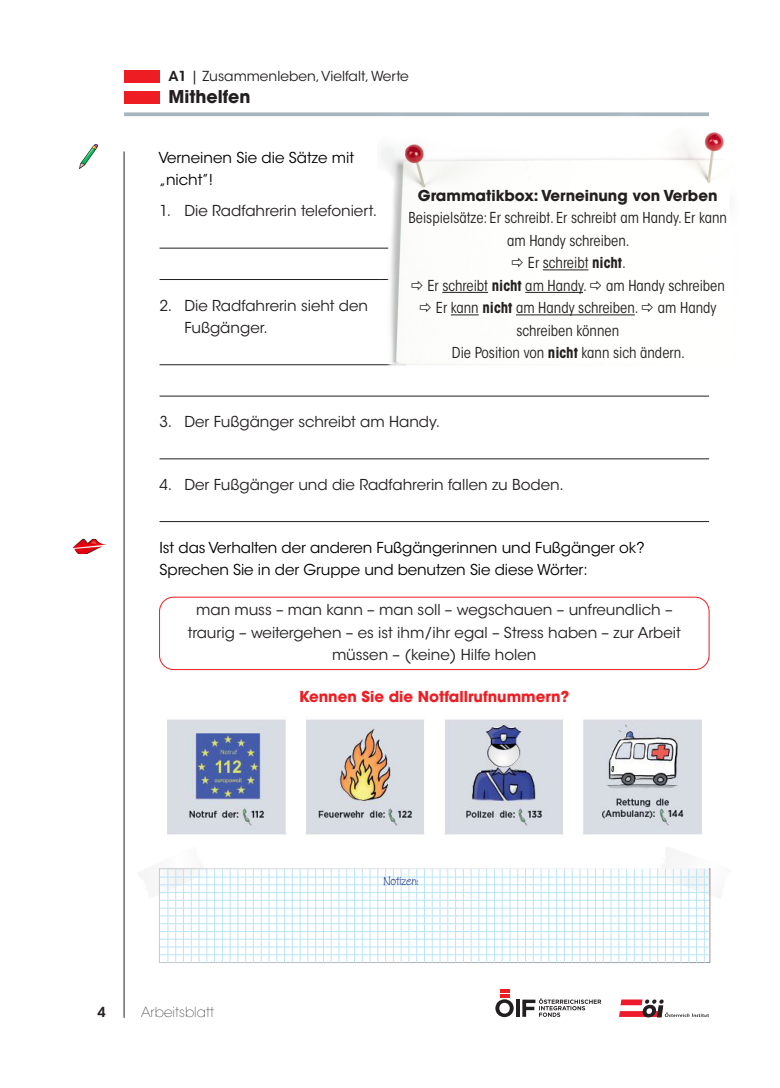
<style>
.page{position:relative;width:780px;height:1088px;background:#fff}
.page>*{position:absolute;margin:0;border:0;box-sizing:border-box;transform-origin:0 0}
.t1{font:700 17.5px "ITC Avant Garde Std";color:#231f20}
.t2{font:15px/22.5px "ITC Avant Garde Std";color:#231f20}
.t3{font:condensed 15px/22.5px "ITC Avant Garde Std";color:#231f20}
.t4{font:15px/22.5px "ITC Avant Garde Std";letter-spacing:-.005em;color:#000}
.t5{font:700 15px "ITC Avant Garde Std";color:#231f20}
.t6{font:700 15px "ITC Avant Garde Std";color:#ee1d23}
.t7{font:13.75px "ITC Avant Garde Std";color:#231f20}
.t8{font:200 13.75px "ITC Avant Garde Std";color:#231f20}
.t9{font:600 13.75px "ITC Avant Garde Std";color:#231f20}
.t10{font:12.5px "Zipty Do Std";color:#253f8e}
.s1{font-weight:600}
.s2{font-weight:700}
</style>
<div class="page">
<svg style="left:516px;top:999px;width:3px;height:18px"></svg>
<svg style="left:495px;top:989px;width:18px;height:28px"></svg>
<svg style="left:522px;top:998px;width:79px;height:19px"></svg>
<svg style="left:124px;top:112px;width:253px;height:4px"></svg>
<hr style="left:124px;top:151px;width:1px;height:867px;background:#231f20">
<svg style="left:619px;top:999px;width:90px;height:18px"></svg>
<div style="left:124px;top:91px;width:35px;height:12px;background:#ee1d23"></div>
<div style="left:124px;top:71px;width:35px;height:12px;background:#ee1d23"></div>
<hr style="left:159px;top:248px;width:229px;height:1px;background:#231f20">
<hr style="left:159px;top:279px;width:229px;height:1px;background:#231f20">
<hr style="left:159px;top:364px;width:247px;height:1px;background:#231f20">
<hr style="left:159px;top:396px;width:550px;height:1px;background:#231f20">
<hr style="left:159px;top:458px;width:550px;height:1px;background:#231f20">
<hr style="left:159px;top:521px;width:550px;height:1px;background:#231f20">
<div style="left:159px;top:597px;width:550px;height:73px;border:1px solid #ee1d23;border-radius:14px"></div>
<img style="left:167px;top:719px;width:535px;height:116px">
<img style="left:80px;top:144px;width:17px;height:24px">
<img style="left:73px;top:539px;width:33px;height:15px">
<svg style="left:159px;top:868px;width:551px;height:95px"></svg>
<svg style="left:138px;top:868px;width:69px;height:31px"></svg>
<svg style="left:655px;top:847px;width:56px;height:52px"></svg>
<hr style="left:159px;top:931px;width:550px;height:1px;background:#bbe5f7">
<hr style="left:159px;top:939px;width:550px;height:1px;background:#bbe5f7">
<hr style="left:159px;top:946px;width:550px;height:1px;background:#bbe5f7">
<hr style="left:159px;top:954px;width:550px;height:1px;background:#bbe5f7">
<hr style="left:159px;top:923px;width:550px;height:1px;background:#bbe5f7">
<hr style="left:159px;top:915px;width:550px;height:1px;background:#bbe5f7">
<hr style="left:159px;top:908px;width:550px;height:1px;background:#bbe5f7">
<hr style="left:159px;top:900px;width:550px;height:1px;background:#bbe5f7">
<hr style="left:159px;top:892px;width:550px;height:1px;background:#bbe5f7">
<hr style="left:159px;top:884px;width:550px;height:1px;background:#bbe5f7">
<hr style="left:159px;top:877px;width:550px;height:1px;background:#bbe5f7">
<hr style="left:168px;top:869px;width:1px;height:94px;background:#bbe5f7">
<hr style="left:175px;top:869px;width:1px;height:94px;background:#bbe5f7">
<hr style="left:183px;top:869px;width:1px;height:94px;background:#bbe5f7">
<hr style="left:191px;top:869px;width:1px;height:94px;background:#bbe5f7">
<hr style="left:199px;top:869px;width:1px;height:94px;background:#bbe5f7">
<hr style="left:206px;top:869px;width:1px;height:94px;background:#bbe5f7">
<hr style="left:214px;top:869px;width:1px;height:94px;background:#bbe5f7">
<hr style="left:222px;top:869px;width:1px;height:94px;background:#bbe5f7">
<hr style="left:230px;top:869px;width:1px;height:94px;background:#bbe5f7">
<hr style="left:238px;top:869px;width:1px;height:94px;background:#bbe5f7">
<hr style="left:245px;top:869px;width:1px;height:94px;background:#bbe5f7">
<hr style="left:253px;top:869px;width:1px;height:94px;background:#bbe5f7">
<hr style="left:261px;top:869px;width:1px;height:94px;background:#bbe5f7">
<hr style="left:269px;top:869px;width:1px;height:94px;background:#bbe5f7">
<hr style="left:276px;top:869px;width:1px;height:94px;background:#bbe5f7">
<hr style="left:284px;top:869px;width:1px;height:94px;background:#bbe5f7">
<hr style="left:292px;top:869px;width:1px;height:94px;background:#bbe5f7">
<hr style="left:300px;top:869px;width:1px;height:94px;background:#bbe5f7">
<hr style="left:307px;top:869px;width:1px;height:94px;background:#bbe5f7">
<hr style="left:315px;top:869px;width:1px;height:94px;background:#bbe5f7">
<hr style="left:323px;top:869px;width:1px;height:94px;background:#bbe5f7">
<hr style="left:331px;top:869px;width:1px;height:94px;background:#bbe5f7">
<hr style="left:339px;top:869px;width:1px;height:94px;background:#bbe5f7">
<hr style="left:346px;top:869px;width:1px;height:94px;background:#bbe5f7">
<hr style="left:354px;top:869px;width:1px;height:94px;background:#bbe5f7">
<hr style="left:362px;top:869px;width:1px;height:94px;background:#bbe5f7">
<hr style="left:370px;top:869px;width:1px;height:94px;background:#bbe5f7">
<hr style="left:377px;top:869px;width:1px;height:94px;background:#bbe5f7">
<hr style="left:385px;top:869px;width:1px;height:94px;background:#bbe5f7">
<hr style="left:393px;top:869px;width:1px;height:94px;background:#bbe5f7">
<hr style="left:401px;top:869px;width:1px;height:94px;background:#bbe5f7">
<hr style="left:408px;top:869px;width:1px;height:94px;background:#bbe5f7">
<hr style="left:416px;top:869px;width:1px;height:94px;background:#bbe5f7">
<hr style="left:424px;top:869px;width:1px;height:94px;background:#bbe5f7">
<hr style="left:432px;top:869px;width:1px;height:94px;background:#bbe5f7">
<hr style="left:440px;top:869px;width:1px;height:94px;background:#bbe5f7">
<hr style="left:447px;top:869px;width:1px;height:94px;background:#bbe5f7">
<hr style="left:455px;top:869px;width:1px;height:94px;background:#bbe5f7">
<hr style="left:463px;top:869px;width:1px;height:94px;background:#bbe5f7">
<hr style="left:471px;top:869px;width:1px;height:94px;background:#bbe5f7">
<hr style="left:478px;top:869px;width:1px;height:94px;background:#bbe5f7">
<hr style="left:486px;top:869px;width:1px;height:94px;background:#bbe5f7">
<hr style="left:494px;top:869px;width:1px;height:94px;background:#bbe5f7">
<hr style="left:502px;top:869px;width:1px;height:94px;background:#bbe5f7">
<hr style="left:509px;top:869px;width:1px;height:94px;background:#bbe5f7">
<hr style="left:517px;top:869px;width:1px;height:94px;background:#bbe5f7">
<hr style="left:525px;top:869px;width:1px;height:94px;background:#bbe5f7">
<hr style="left:533px;top:869px;width:1px;height:94px;background:#bbe5f7">
<hr style="left:541px;top:869px;width:1px;height:94px;background:#bbe5f7">
<hr style="left:548px;top:869px;width:1px;height:94px;background:#bbe5f7">
<hr style="left:556px;top:869px;width:1px;height:94px;background:#bbe5f7">
<hr style="left:564px;top:869px;width:1px;height:94px;background:#bbe5f7">
<hr style="left:572px;top:869px;width:1px;height:94px;background:#bbe5f7">
<hr style="left:579px;top:869px;width:1px;height:94px;background:#bbe5f7">
<hr style="left:587px;top:869px;width:1px;height:94px;background:#bbe5f7">
<hr style="left:595px;top:869px;width:1px;height:94px;background:#bbe5f7">
<hr style="left:603px;top:869px;width:1px;height:94px;background:#bbe5f7">
<hr style="left:610px;top:869px;width:1px;height:94px;background:#bbe5f7">
<hr style="left:618px;top:869px;width:1px;height:94px;background:#bbe5f7">
<hr style="left:626px;top:869px;width:1px;height:94px;background:#bbe5f7">
<hr style="left:634px;top:869px;width:1px;height:94px;background:#bbe5f7">
<hr style="left:642px;top:869px;width:1px;height:94px;background:#bbe5f7">
<hr style="left:649px;top:869px;width:1px;height:94px;background:#bbe5f7">
<hr style="left:657px;top:869px;width:1px;height:94px;background:#bbe5f7">
<hr style="left:665px;top:869px;width:1px;height:94px;background:#bbe5f7">
<hr style="left:673px;top:869px;width:1px;height:94px;background:#bbe5f7">
<hr style="left:680px;top:869px;width:1px;height:94px;background:#bbe5f7">
<hr style="left:688px;top:869px;width:1px;height:94px;background:#bbe5f7">
<hr style="left:696px;top:869px;width:1px;height:94px;background:#bbe5f7">
<hr style="left:704px;top:869px;width:1px;height:94px;background:#bbe5f7">
<img style="left:377px;top:112px;width:347px;height:254px">
<hr style="left:542px;top:269px;width:46px;height:1px;background:#231f20">
<hr style="left:442px;top:292px;width:46px;height:1px;background:#231f20">
<hr style="left:525px;top:292px;width:58px;height:1px;background:#231f20">
<svg style="left:451px;top:314px;width:27px;height:1px"></svg>
<hr style="left:516px;top:314px;width:118px;height:1px;background:#231f20">
<svg style="left:512px;top:258px;width:11px;height:10px"></svg>
<svg style="left:412px;top:281px;width:10px;height:9px"></svg>
<svg style="left:590px;top:281px;width:11px;height:9px"></svg>
<svg style="left:420px;top:303px;width:11px;height:10px"></svg>
<svg style="left:642px;top:303px;width:11px;height:10px"></svg>
<p class="t7" style="left:168px;top:68px;width:242px"><span class="s1">A1</span> | Zusammenleben, Vielfalt, Werte</p>
<p class="t1" style="left:168px;top:86px;width:84px">Mithelfen</p>
<p class="t4" style="left:158px;top:146px;width:197px">Verneinen Sie die Sätze mit „nicht”!</p>
<p class="t2" style="left:159px;top:200px;width:219px">1. Die Radfahrerin telefoniert.</p>
<p class="t2" style="left:184px;top:294px;width:185px;text-indent:-25px">2. Die Radfahrerin sieht den<br>Fußgänger.</p>
<p class="t5" style="left:418px;top:186px;width:301px">Grammatikbox: Verneinung von Verben</p>
<p class="t3" style="left:408px;top:207px;width:320px">Beispielsätze: Er schreibt. Er schreibt am Handy. Er kann</p>
<p class="t3" style="left:507px;top:229px;width:124px">am Handy schreiben.</p>
<p class="t3" style="left:528px;top:252px;width:100px">Er schreibt <span class="s2">nicht</span>.</p>
<p class="t3" style="left:427px;top:274px;width:161px">Er schreibt <span class="s2">nicht</span> am Handy.</p>
<p class="t3" style="left:436px;top:274px;width:290px;text-indent:170px">am Handy schreiben<br>Er kann <span class="s2">nicht</span> am Handy schreiben.</p>
<p class="t3" style="left:657px;top:297px;width:60px">am Handy</p>
<p class="t3" style="left:452px;top:319px;width:234px;text-align:center">schreiben können<br>Die Position von <span class="s2">nicht</span> kann sich ändern.</p>
<p class="t2" style="left:159px;top:411px;width:282px">3. Der Fußgänger schreibt am Handy.</p>
<p class="t2" style="left:159px;top:473px;width:406px">4. Der Fußgänger und die Radfahrerin fallen zu Boden.</p>
<p class="t4" style="left:159px;top:536px;width:486px">Ist das Verhalten der anderen Fußgängerinnen und Fußgänger ok?<br>Sprechen Sie in der Gruppe und benutzen Sie diese Wörter:</p>
<p class="t2" style="left:188px;top:599px;width:494px;text-align:center">man muss – man kann – man soll – wegschauen – unfreundlich – traurig – weitergehen – es ist ihm/ihr egal – Stress haben – zur Arbeit müssen – (keine) Hilfe holen</p>
<p class="t6" style="left:299px;top:687px;width:272px">Kennen Sie die Notfallrufnummern?</p>
<p class="t9" style="left:97px;top:1003px;width:10px">4</p>
<p class="t8" style="left:141px;top:1004px;width:75px">Arbeitsblatt</p>
<p class="t10" style="left:383px;top:874px;width:36px">Notizen:</p>
</div>
